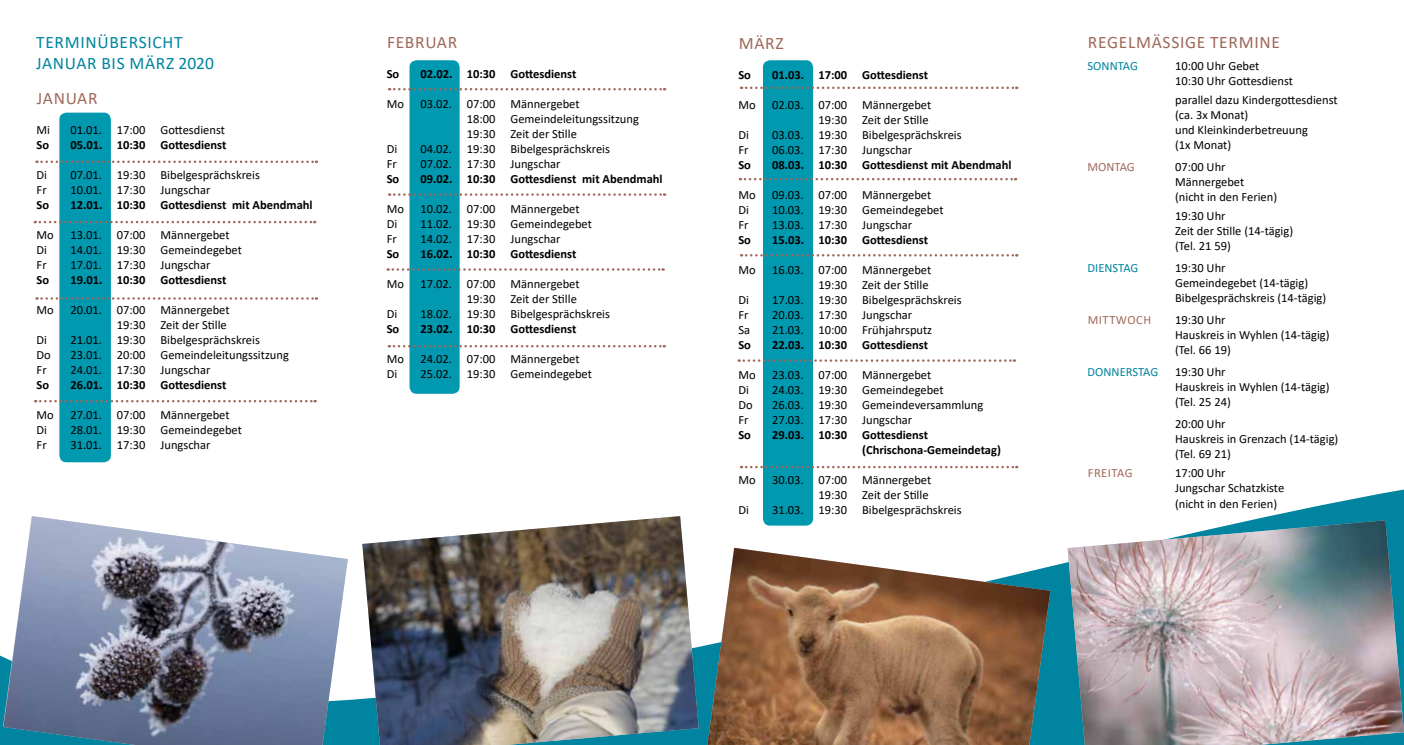
<style>
.page{position:relative;width:1404px;height:745px;background:#fff}
.page>*{position:absolute;margin:0;border:0;box-sizing:border-box;transform-origin:0 0}
.t1{font:17.5px "Calibri";letter-spacing:.04em;color:#9f6959}
.t2{font:17.5px/21px "Calibri";letter-spacing:.04em;color:#0084a0}
.t3{font:17.5px "Calibri";letter-spacing:.02em;color:#0084a0}
.t4{font:12.5px/15px "Calibri";color:#000}
.t5{font:700 12.5px/15px "Calibri";color:#000}
.t6{font:12.5px "Calibri";color:#0084a0}
.t7{font:12.5px "Calibri";color:#9f6959}
</style>
<div class="page">
<svg style="left:0;top:406px;width:1403px;height:338px"></svg>
<div style="left:59px;top:113px;width:52px;height:349px;background:#0099b0;border-radius:7px"></div>
<div style="left:409px;top:60px;width:50px;height:333px;background:#0099b0;border-radius:7px"></div>
<svg style="left:37px;top:160px;width:280px;height:3px"></svg>
<svg style="left:35px;top:221px;width:280px;height:2px"></svg>
<svg style="left:389px;top:193px;width:276px;height:3px"></svg>
<svg style="left:389px;top:88px;width:276px;height:2px"></svg>
<svg style="left:35px;top:399px;width:280px;height:3px"></svg>
<img style="left:362px;top:515px;width:336px;height:229px">
<svg style="left:387px;top:268px;width:276px;height:2px"></svg>
<img style="left:3px;top:515px;width:345px;height:229px">
<svg style="left:389px;top:345px;width:275px;height:2px"></svg>
<svg style="left:37px;top:297px;width:280px;height:2px"></svg>
<div style="left:763px;top:60px;width:50px;height:465px;background:#0099b0;border-radius:7px"></div>
<svg style="left:739px;top:178px;width:276px;height:2px"></svg>
<svg style="left:741px;top:254px;width:276px;height:2px"></svg>
<svg style="left:741px;top:465px;width:276px;height:3px"></svg>
<svg style="left:738px;top:359px;width:276px;height:2px"></svg>
<img style="left:707px;top:547px;width:343px;height:197px">
<img style="left:1067px;top:520px;width:336px;height:224px">
<svg style="left:741px;top:86px;width:276px;height:3px"></svg>
<h1 class="t2" style="left:36px;top:31px;width:111px">Termi nübersicht<br>Januar bis</h1>
<h1 class="t3" style="left:129px;top:51px;width:86px">März 2020</h1>
<h1 class="t1" style="left:37px;top:86px;width:62px">Januar</h1>
<p class="t4" style="left:37px;top:122px;width:15px">Mi</p>
<p class="t4" style="left:70px;top:122px;width:156px">01.01. 17:00 Gottesdienst</p>
<p class="t5" style="left:37px;top:137px;width:14px">So</p>
<p class="t5" style="left:70px;top:137px;width:157px">05.01. 10:30 Gottesdienst</p>
<p class="t4" style="left:37px;top:167px;width:12px">Di</p>
<p class="t4" style="left:70px;top:167px;width:191px">07.01. 19:30 Bibelgesprächskreis</p>
<p class="t4" style="left:37px;top:182px;width:12px">Fr</p>
<p class="t4" style="left:70px;top:182px;width:142px">10.01. 17:30 Jungschar</p>
<p class="t5" style="left:37px;top:197px;width:14px">So</p>
<p class="t5" style="left:70px;top:197px;width:244px">12.01. 10:30 Gottesdienst mit Abendmahl</p>
<p class="t4" style="left:37px;top:227px;width:19px">Mo</p>
<p class="t4" style="left:70px;top:227px;width:161px">13.01. 07:00 Männergebet</p>
<p class="t4" style="left:37px;top:242px;width:12px">Di</p>
<p class="t4" style="left:70px;top:242px;width:173px">14.01. 19:30 Gemeindegebet</p>
<p class="t4" style="left:37px;top:257px;width:12px">Fr</p>
<p class="t4" style="left:70px;top:257px;width:142px">17.01. 17:30 Jungschar</p>
<p class="t5" style="left:37px;top:272px;width:14px">So</p>
<p class="t5" style="left:70px;top:272px;width:157px">19.01. 10:30 Gottesdienst</p>
<p class="t4" style="left:37px;top:302px;width:19px">Mo</p>
<p class="t4" style="left:70px;top:302px;width:161px;text-align:right">20.01. 07:00 Männergebet<br>19:30 Zeit der Stille</p>
<p class="t4" style="left:37px;top:332px;width:12px">Di</p>
<p class="t4" style="left:70px;top:332px;width:191px">21.01. 19:30 Bibelgesprächskreis</p>
<p class="t4" style="left:37px;top:347px;width:16px">Do</p>
<p class="t4" style="left:70px;top:347px;width:220px">23.01. 20:00 Gemeindeleitungssitzung</p>
<p class="t4" style="left:37px;top:362px;width:12px">Fr</p>
<p class="t4" style="left:70px;top:362px;width:142px">24.01. 17:30 Jungschar</p>
<p class="t5" style="left:37px;top:377px;width:14px">So</p>
<p class="t5" style="left:70px;top:377px;width:157px">26.01. 10:30 Gottesdienst</p>
<p class="t4" style="left:37px;top:407px;width:19px">Mo</p>
<p class="t4" style="left:70px;top:407px;width:161px">27.01. 07:00 Männergebet</p>
<p class="t4" style="left:37px;top:422px;width:12px">Di</p>
<p class="t4" style="left:70px;top:422px;width:173px">28.01. 19:30 Gemeindegebet</p>
<p class="t4" style="left:37px;top:437px;width:12px">Fr</p>
<p class="t4" style="left:70px;top:437px;width:142px">31.01. 17:30 Jungschar</p>
<h1 class="t1" style="left:387px;top:30px;width:40px">FEBRUAR</h1>
<p class="t5" style="left:386px;top:66px;width:14px">So</p>
<p class="t5" style="left:420px;top:66px;width:157px">02.02. 10:30 Gottesdienst</p>
<p class="t4" style="left:386px;top:96px;width:19px">Mo</p>
<p class="t4" style="left:466px;top:96px;width:174px;text-indent:-46px">03.02. 07:00 Männergebet<br>18:00 Gemeindeleitungssitzung<br>19:30 Zeit der Stille</p>
<p class="t4" style="left:386px;top:141px;width:12px">Di</p>
<p class="t4" style="left:420px;top:141px;width:191px">04.02. 19:30 Bibelgesprächskreis</p>
<p class="t4" style="left:386px;top:156px;width:12px">Fr</p>
<p class="t4" style="left:420px;top:156px;width:142px">07.02. 17:30 Jungschar</p>
<p class="t5" style="left:386px;top:171px;width:14px">So</p>
<p class="t5" style="left:420px;top:171px;width:244px">09.02. 10:30 Gottesdienst mit Abendmahl</p>
<p class="t4" style="left:386px;top:201px;width:19px">Mo</p>
<p class="t4" style="left:420px;top:201px;width:161px">10.02. 07:00 Männergebet</p>
<p class="t4" style="left:386px;top:216px;width:12px">Di</p>
<p class="t4" style="left:420px;top:216px;width:173px">11.02. 19:30 Gemeindegebet</p>
<p class="t4" style="left:386px;top:231px;width:12px">Fr</p>
<p class="t4" style="left:420px;top:231px;width:142px">14.02. 17:30 Jungschar</p>
<p class="t5" style="left:386px;top:246px;width:14px">So</p>
<p class="t5" style="left:420px;top:246px;width:157px">16.02. 10:30 Gottesdienst</p>
<p class="t4" style="left:386px;top:276px;width:19px">Mo</p>
<p class="t4" style="left:420px;top:276px;width:161px;text-align:right">17.02. 07:00 Männergebet<br>19:30 Zeit der Stille</p>
<p class="t4" style="left:386px;top:306px;width:12px">Di</p>
<p class="t4" style="left:420px;top:306px;width:191px">18.02. 19:30 Bibelgesprächskreis</p>
<p class="t5" style="left:386px;top:321px;width:14px">So</p>
<p class="t5" style="left:420px;top:321px;width:157px">23.02. 10:30 Gottesdienst</p>
<p class="t4" style="left:386px;top:351px;width:19px">Mo</p>
<p class="t4" style="left:420px;top:351px;width:161px">24.02. 07:00 Männergebet</p>
<p class="t4" style="left:386px;top:366px;width:12px">Di</p>
<p class="t4" style="left:420px;top:366px;width:173px">25.02. 19:30 Gemeindegebet</p>
<h1 class="t1" style="left:738px;top:31px;width:27px">MÄRZ</h1>
<p class="t5" style="left:738px;top:67px;width:14px">So</p>
<p class="t5" style="left:772px;top:67px;width:157px">01.03. 17:00 Gottesdienst</p>
<p class="t4" style="left:738px;top:97px;width:19px">Mo</p>
<p class="t4" style="left:772px;top:97px;width:161px;text-align:right">02.03. 07:00 Männergebet<br>19:30 Zeit der Stille</p>
<p class="t4" style="left:738px;top:127px;width:12px">Di</p>
<p class="t4" style="left:772px;top:127px;width:191px">03.03. 19:30 Bibelgesprächskreis</p>
<p class="t4" style="left:738px;top:142px;width:12px">Fr</p>
<p class="t4" style="left:772px;top:142px;width:142px">06.03. 17:30 Jungschar</p>
<p class="t5" style="left:738px;top:157px;width:14px">So</p>
<p class="t5" style="left:772px;top:157px;width:241px">08.03. 10:30 Gottesdienst mit Abendmahl</p>
<p class="t4" style="left:738px;top:187px;width:19px">Mo</p>
<p class="t4" style="left:772px;top:187px;width:161px">09.03. 07:00 Männergebet</p>
<p class="t4" style="left:738px;top:202px;width:12px">Di</p>
<p class="t4" style="left:772px;top:202px;width:173px">10.03. 19:30 Gemeindegebet</p>
<p class="t4" style="left:738px;top:217px;width:12px">Fr</p>
<p class="t4" style="left:772px;top:217px;width:142px">13.03. 17:30 Jungschar</p>
<p class="t5" style="left:738px;top:232px;width:14px">So</p>
<p class="t5" style="left:772px;top:232px;width:157px">15.03. 10:30 Gottesdienst</p>
<p class="t4" style="left:738px;top:262px;width:19px">Mo</p>
<p class="t4" style="left:772px;top:262px;width:161px;text-align:right">16.03. 07:00 Männergebet<br>19:30 Zeit der Stille</p>
<p class="t4" style="left:738px;top:292px;width:12px">Di</p>
<p class="t4" style="left:772px;top:292px;width:191px">17.03. 19:30 Bibelgesprächskreis</p>
<p class="t4" style="left:738px;top:307px;width:12px">Fr</p>
<p class="t4" style="left:772px;top:307px;width:142px">20.03. 17:30 Jungschar</p>
<p class="t4" style="left:738px;top:322px;width:13px">Sa</p>
<p class="t4" style="left:772px;top:322px;width:162px">21.03. 10:00 Frühjahrsputz</p>
<p class="t5" style="left:738px;top:337px;width:14px">So</p>
<p class="t5" style="left:772px;top:337px;width:157px">22.03. 10:30 Gottesdienst</p>
<p class="t4" style="left:738px;top:367px;width:19px">Mo</p>
<p class="t4" style="left:772px;top:367px;width:161px">23.03. 07:00 Männergebet</p>
<p class="t4" style="left:738px;top:382px;width:12px">Di</p>
<p class="t4" style="left:772px;top:382px;width:173px">24.03. 19:30 Gemeindegebet</p>
<p class="t4" style="left:738px;top:397px;width:16px">Do</p>
<p class="t4" style="left:772px;top:397px;width:213px">26.03. 19:30 Gemeindeversammlung</p>
<p class="t4" style="left:738px;top:412px;width:12px">Fr</p>
<p class="t4" style="left:772px;top:412px;width:142px">27.03. 17:30 Jungschar</p>
<p class="t5" style="left:738px;top:427px;width:14px">So</p>
<p class="t5" style="left:862px;top:427px;width:140px;text-indent:-90px">29.03. 10:30 Gottesdienst (Chrischona-Gemeindetag)</p>
<p class="t4" style="left:738px;top:472px;width:19px">Mo</p>
<p class="t4" style="left:772px;top:472px;width:161px;text-align:right">30.03. 07:00 Männergebet<br>19:30 Zeit der Stille</p>
<p class="t4" style="left:738px;top:502px;width:12px">Di</p>
<p class="t4" style="left:772px;top:502px;width:191px">31.03. 19:30 Bibelgesprächskreis</p>
<h1 class="t1" style="left:1087px;top:30px;width:193px">Reg elmäSSig e Termi ne</h1>
<p class="t6" style="left:1087px;top:57px;width:52px">SONNTAG</p>
<p class="t4" style="left:1174px;top:58px;width:119px">10:00 U hr Gebet<br>10:30 U hr Gottesdienst</p>
<p class="t4" style="left:1174px;top:92px;width:164px">parallel dazu Kindergottesdienst (ca. 3x Monat)<br>und Kleinkinderbetreuung<br>(1x Monat)</p>
<p class="t7" style="left:1087px;top:158px;width:49px">MONTAG</p>
<p class="t4" style="left:1174px;top:159px;width:104px">07:00 U hr<br>Männergebet<br>(nicht in den Ferien)</p>
<p class="t4" style="left:1174px;top:207px;width:119px">19:30 Uhr<br>Zeit der Stille (14-tägig) (Tel. 21 59)</p>
<p class="t6" style="left:1087px;top:259px;width:52px">DIEN STAG</p>
<p class="t4" style="left:1174px;top:260px;width:153px">19:30 Uhr<br>Gemeindegebet (14-tägig)<br>Bibelgesprächskreis (14-tägig)</p>
<p class="t7" style="left:1087px;top:311px;width:20px">Mittwoch</p>
<p class="t4" style="left:1174px;top:312px;width:156px">19:30 Uhr<br>Hauskreis in Wyhlen (14-tägig) (Tel. 66 19)</p>
<p class="t6" style="left:1087px;top:363px;width:24px">DONNER</p>
<p class="t6" style="left:1132px;top:363px;width:27px">STAG</p>
<p class="t4" style="left:1174px;top:364px;width:156px">19:30 Uhr<br>Hauskreis in Wyhlen (14-tägig) (Tel. 25 24)</p>
<p class="t4" style="left:1174px;top:416px;width:165px">20:00 U hr<br>Hauskreis in Grenzach (14-tägig) (Tel. 69 21)</p>
<p class="t7" style="left:1087px;top:464px;width:46px">FRE ITAG</p>
<p class="t4" style="left:1174px;top:464px;width:111px;line-height:15.4px">17:00 U hr<br>Jungschar Schatzkiste (nicht in den Ferien)</p>
</div>
